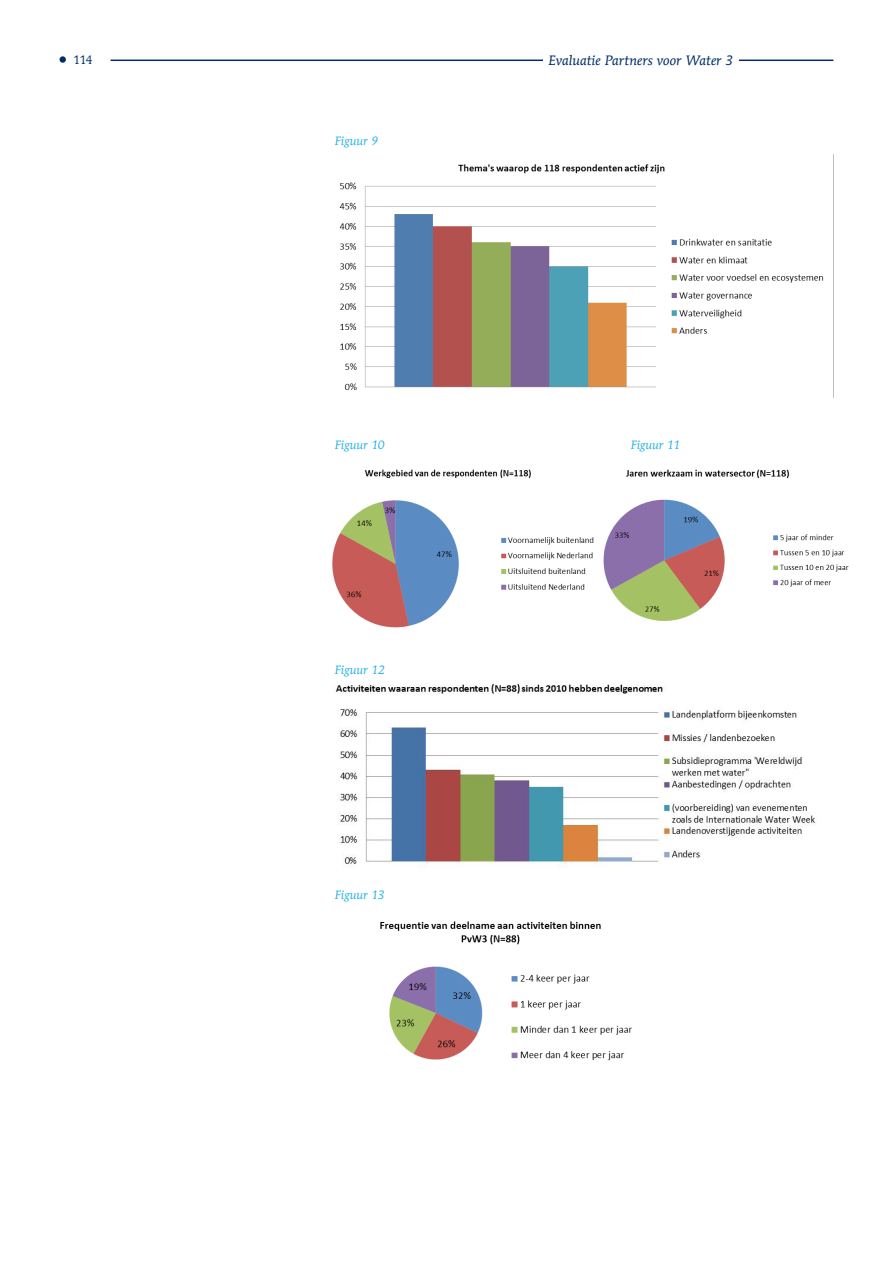
<style>
.page{position:relative;width:893px;height:1263px;background:#fff}
.page>*{position:absolute;margin:0;border:0;box-sizing:border-box;transform-origin:0 0}
.t1{font:italic 13.5px "Mendoza Roman Std";color:#002e68}
.fotobijschrift{font:italic 12px "Mendoza Roman Std";color:#2bb4e8}
.t2{font:12px "Mendoza Roman Std";color:#002e68}
</style>
<div class="page">
<hr style="left:111px;top:60px;width:722px;height:1px;background:#002e68">
<div style="left:60px;top:56px;width:6px;height:7px;background:#002e68;border-radius:50%"></div>
<div style="left:543px;top:55px;width:196px;height:10px;background:#fff"></div>
<img style="left:380px;top:921px;width:252px;height:140px">
<img style="left:339px;top:164px;width:485px;height:226px">
<img style="left:332px;top:469px;width:262px;height:159px">
<img style="left:603px;top:469px;width:246px;height:153px">
<img style="left:335px;top:684px;width:481px;height:184px">
<p class="t2" style="left:73px;top:53px;width:21px">114</p>
<p class="t1" style="left:549px;top:52px;width:186px">Evaluatie Partners voor Water 3</p>
<p class="fotobijschrift" style="left:335px;top:134px;width:45px">Figuur 9</p>
<p class="fotobijschrift" style="left:335px;top:437px;width:52px">Figuur 10</p>
<p class="fotobijschrift" style="left:631px;top:437px;width:51px">Figuur 11</p>
<p class="fotobijschrift" style="left:335px;top:662px;width:52px">Figuur 12</p>
<p class="fotobijschrift" style="left:335px;top:887px;width:52px">Figuur 13</p>
</div>
